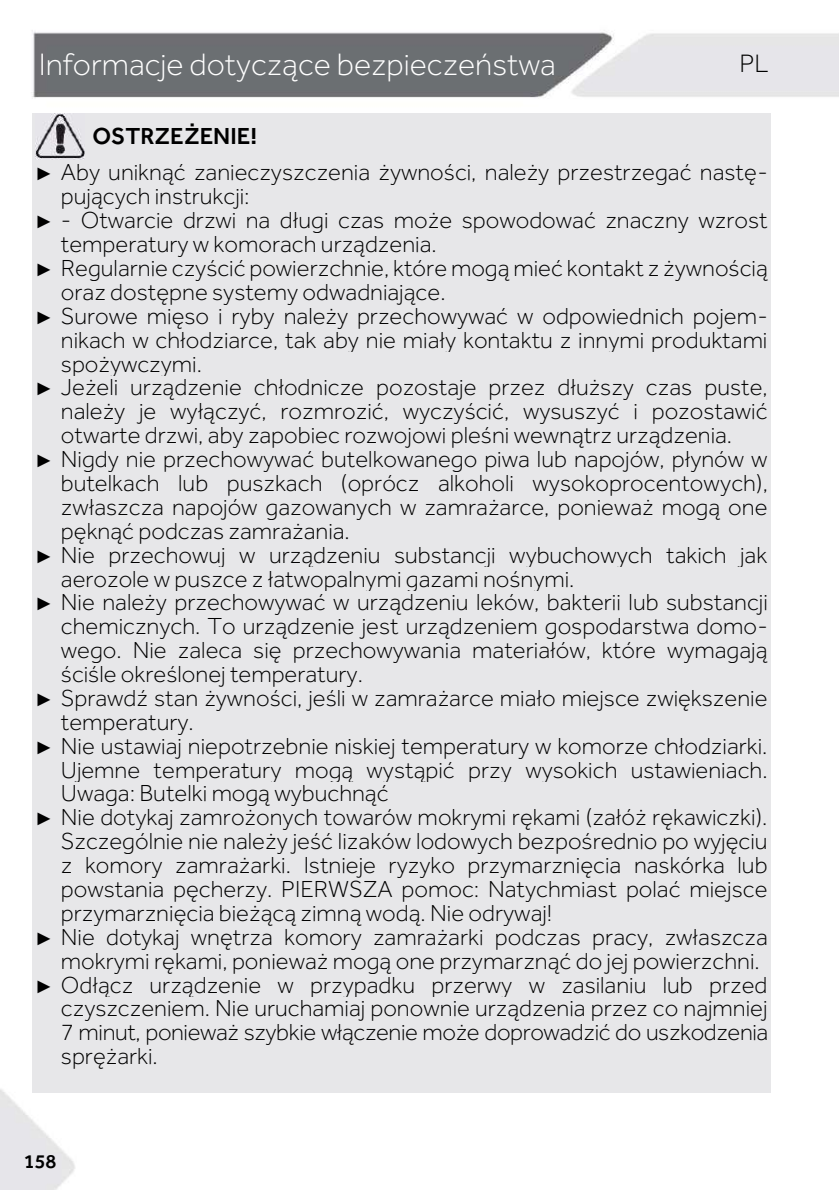
<style>
.page{position:relative;width:840px;height:1191px;background:#fff}
.page>*{position:absolute;margin:0;border:0;box-sizing:border-box;transform-origin:0 0}
.t1{font:300 32px "Effra";color:#fff}
.t2{font:300 26px "Effra";color:#000}
.t3{font:300 24px/36px "Effra";color:#000}
.t4{font:500 20px "Effra";color:#000}
.s1{font-weight:500}
.s2{font-family:"Arial";font-weight:400;font-size:18px}
</style>
<div class="page">
<img style="left:0;top:30px;width:838px;height:1159px">
<div style="left:32px;top:113px;width:57px;height:48px;background:#e7e7e9"></div>
<div style="left:89px;top:113px;width:681px;height:48px;background:#e7e7e9"></div>
<div style="left:35px;top:161px;width:732px;height:24px;background:#e7e7e9"></div>
<div style="left:35px;top:185px;width:732px;height:24px;background:#e7e7e9"></div>
<div style="left:35px;top:209px;width:732px;height:24px;background:#e7e7e9"></div>
<div style="left:35px;top:233px;width:732px;height:24px;background:#e7e7e9"></div>
<div style="left:35px;top:257px;width:732px;height:24px;background:#e7e7e9"></div>
<div style="left:35px;top:281px;width:732px;height:24px;background:#e7e7e9"></div>
<div style="left:35px;top:305px;width:732px;height:24px;background:#e7e7e9"></div>
<div style="left:35px;top:329px;width:732px;height:23px;background:#e7e7e9"></div>
<div style="left:35px;top:352px;width:732px;height:24px;background:#e7e7e9"></div>
<div style="left:35px;top:376px;width:732px;height:24px;background:#e7e7e9"></div>
<div style="left:35px;top:400px;width:732px;height:24px;background:#e7e7e9"></div>
<div style="left:35px;top:424px;width:732px;height:24px;background:#e7e7e9"></div>
<div style="left:35px;top:448px;width:732px;height:24px;background:#e7e7e9"></div>
<div style="left:35px;top:472px;width:732px;height:24px;background:#e7e7e9"></div>
<div style="left:35px;top:496px;width:732px;height:24px;background:#e7e7e9"></div>
<div style="left:35px;top:520px;width:732px;height:24px;background:#e7e7e9"></div>
<div style="left:35px;top:544px;width:732px;height:23px;background:#e7e7e9"></div>
<div style="left:35px;top:567px;width:732px;height:24px;background:#e7e7e9"></div>
<div style="left:35px;top:591px;width:732px;height:24px;background:#e7e7e9"></div>
<div style="left:35px;top:615px;width:732px;height:24px;background:#e7e7e9"></div>
<div style="left:35px;top:639px;width:732px;height:24px;background:#e7e7e9"></div>
<div style="left:35px;top:663px;width:732px;height:24px;background:#e7e7e9"></div>
<div style="left:35px;top:687px;width:732px;height:24px;background:#e7e7e9"></div>
<div style="left:35px;top:711px;width:732px;height:24px;background:#e7e7e9"></div>
<div style="left:35px;top:735px;width:732px;height:23px;background:#e7e7e9"></div>
<div style="left:35px;top:758px;width:732px;height:24px;background:#e7e7e9"></div>
<div style="left:35px;top:782px;width:732px;height:24px;background:#e7e7e9"></div>
<div style="left:35px;top:806px;width:732px;height:24px;background:#e7e7e9"></div>
<div style="left:35px;top:830px;width:732px;height:24px;background:#e7e7e9"></div>
<div style="left:35px;top:854px;width:732px;height:24px;background:#e7e7e9"></div>
<div style="left:35px;top:878px;width:732px;height:24px;background:#e7e7e9"></div>
<div style="left:35px;top:902px;width:732px;height:24px;background:#e7e7e9"></div>
<div style="left:35px;top:926px;width:732px;height:24px;background:#e7e7e9"></div>
<div style="left:35px;top:950px;width:732px;height:23px;background:#e7e7e9"></div>
<div style="left:35px;top:973px;width:732px;height:24px;background:#e7e7e9"></div>
<div style="left:35px;top:997px;width:732px;height:24px;background:#e7e7e9"></div>
<div style="left:35px;top:1021px;width:732px;height:24px;background:#e7e7e9"></div>
<div style="left:35px;top:1045px;width:732px;height:48px;background:#e7e7e9"></div>
<img style="left:35px;top:113px;width:50px;height:47px">
<h1 class="t1" style="left:39px;top:44px;width:518px">Informacje dotyczące bezpieczeństwa</h1>
<p class="t2" style="left:739px;top:48px;width:31px">PL</p>
<p class="t3" style="left:35px;top:117px;width:734px;text-indent:57px"><span class="s1">OSTRZEŻENIE!<br></span><span class="s2">►</span> Aby uniknąć zanieczyszczenia żywności, należy przestrzegać nastę-</p>
<p class="t3" style="left:61px;top:177px;width:190px">pujących instrukcji:</p>
<p class="t3" style="left:35px;top:201px;width:733px"><span class="s2">►</span> - Otwarcie drzwi na długi czas może spowodować znaczny wzrost</p>
<p class="t3" style="left:61px;top:225px;width:377px">temperatury w komorach urządzenia.</p>
<p class="t3" style="left:35px;top:249px;width:733px"><span class="s2">►</span> Regularnie czyścić powierzchnie, które mogą mieć kontakt z żywnością</p>
<p class="t3" style="left:61px;top:273px;width:386px">oraz dostępne systemy odwadniające.</p>
<p class="t3" style="left:35px;top:297px;width:734px"><span class="s2">►</span> Surowe mięso i ryby należy przechowywać w odpowiednich pojem-</p>
<p class="t3" style="left:61px;top:321px;width:707px">nikach w chłodziarce, tak aby nie miały kontaktu z innymi produktami</p>
<p class="t3" style="left:61px;top:344px;width:143px">spożywczymi.</p>
<p class="t3" style="left:35px;top:368px;width:733px"><span class="s2">►</span> Jeżeli urządzenie chłodnicze pozostaje przez dłuższy czas puste,</p>
<p class="t3" style="left:61px;top:392px;width:708px">należy je wyłączyć, rozmrozić, wyczyścić, wysuszyć i pozostawić</p>
<p class="t3" style="left:61px;top:416px;width:672px">otwarte drzwi, aby zapobiec rozwojowi pleśni wewnątrz urządzenia.</p>
<p class="t3" style="left:35px;top:440px;width:733px"><span class="s2">►</span> Nigdy nie przechowywać butelkowanego piwa lub napojów, płynów w</p>
<p class="t3" style="left:61px;top:464px;width:708px">butelkach lub puszkach (oprócz alkoholi wysokoprocentowych),</p>
<p class="t3" style="left:61px;top:488px;width:707px">zwłaszcza napojów gazowanych w zamrażarce, ponieważ mogą one</p>
<p class="t3" style="left:61px;top:512px;width:290px">pęknąć podczas zamrażania.</p>
<p class="t3" style="left:35px;top:535px;width:733px"><span class="s2">►</span> Nie przechowuj w urządzeniu substancji wybuchowych takich jak</p>
<p class="t3" style="left:61px;top:559px;width:515px">aerozole w puszce z łatwopalnymi gazami nośnymi.</p>
<p class="t3" style="left:35px;top:583px;width:733px"><span class="s2">►</span> Nie należy przechowywać w urządzeniu leków, bakterii lub substancji</p>
<p class="t3" style="left:61px;top:607px;width:708px">chemicznych. To urządzenie jest urządzeniem gospodarstwa domo-</p>
<p class="t3" style="left:61px;top:631px;width:707px">wego. Nie zaleca się przechowywania materiałów, które wymagają</p>
<p class="t3" style="left:61px;top:655px;width:303px">ściśle określonej temperatury.</p>
<p class="t3" style="left:35px;top:679px;width:733px"><span class="s2">►</span> Sprawdź stan żywności, jeśli w zamrażarce miało miejsce zwiększenie</p>
<p class="t3" style="left:61px;top:703px;width:134px">temperatury.</p>
<p class="t3" style="left:35px;top:727px;width:733px"><span class="s2">►</span> Nie ustawiaj niepotrzebnie niskiej temperatury w komorze chłodziarki.</p>
<p class="t3" style="left:61px;top:750px;width:708px">Ujemne temperatury mogą wystąpić przy wysokich ustawieniach.</p>
<p class="t3" style="left:61px;top:774px;width:329px">Uwaga: Butelki mogą wybuchnąć</p>
<p class="t3" style="left:35px;top:798px;width:733px"><span class="s2">►</span> Nie dotykaj zamrożonych towarów mokrymi rękami (załóż rękawiczki).</p>
<p class="t3" style="left:61px;top:822px;width:708px">Szczególnie nie należy jeść lizaków lodowych bezpośrednio po wyjęciu</p>
<p class="t3" style="left:61px;top:846px;width:708px">z komory zamrażarki. Istnieje ryzyko przymarznięcia naskórka lub</p>
<p class="t3" style="left:61px;top:870px;width:707px">powstania pęcherzy. PIERWSZA pomoc: Natychmiast polać miejsce</p>
<p class="t3" style="left:61px;top:894px;width:492px">przymarznięcia bieżącą zimną wodą. Nie odrywaj!</p>
<p class="t3" style="left:35px;top:918px;width:734px"><span class="s2">►</span> Nie dotykaj wnętrza komory zamrażarki podczas pracy, zwłaszcza</p>
<p class="t3" style="left:61px;top:942px;width:700px">mokrymi rękami, ponieważ mogą one przymarznąć do jej powierzchni.</p>
<p class="t3" style="left:35px;top:965px;width:733px"><span class="s2">►</span> Odłącz urządzenie w przypadku przerwy w zasilaniu lub przed</p>
<p class="t3" style="left:61px;top:989px;width:707px">czyszczeniem. Nie uruchamiaj ponownie urządzenia przez co najmniej</p>
<p class="t3" style="left:61px;top:1013px;width:708px">7 minut, ponieważ szybkie włączenie może doprowadzić do uszkodzenia</p>
<p class="t3" style="left:61px;top:1037px;width:98px">sprężarki.</p>
<p class="t4" style="left:24px;top:1149px;width:34px">158</p>
</div>
